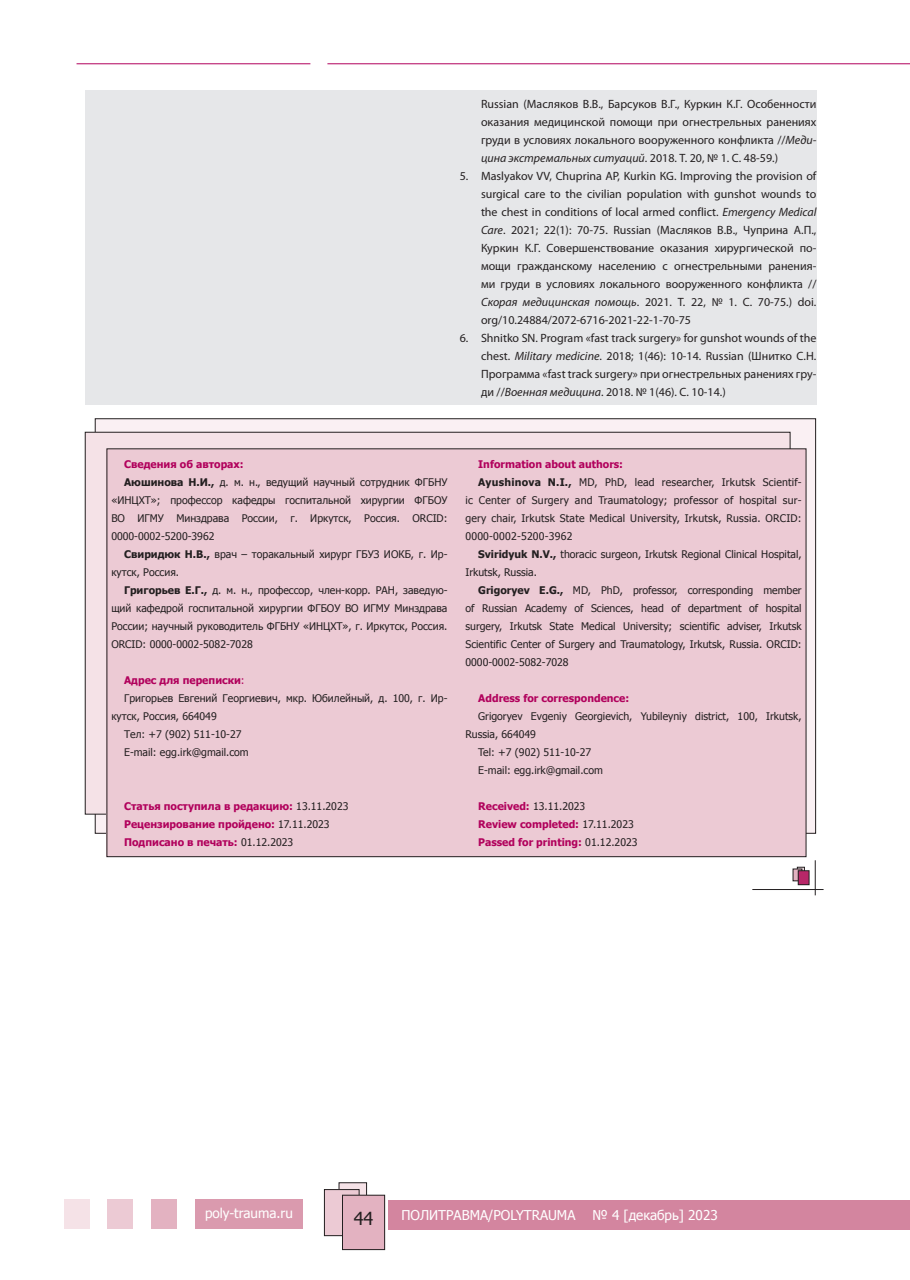
<style>
.page{position:relative;width:910px;height:1280px;background:#fff}
.page>*{position:absolute;margin:0;border:0;box-sizing:border-box;transform-origin:0 0}
.t1{font:18px "Tahoma";color:#231f20}
.t2{font:13.5px "Tahoma";color:#fff}
.t3{font:12px/18px "Myriad Pro";color:#231f20;text-align:justify}
.t4{font:10.5px "Tahoma";color:#231f20}
.t5{font:700 10.5px/18px "Tahoma";color:#b1015c}
.t6{font:10.5px "Tahoma";letter-spacing:.02em;color:#231f20}
.s1{font-style:italic}
.s2{font-weight:700}
.s3{font-weight:400}
.s4{font-weight:400;color:#231f20}
</style>
<div class="page">
<div style="left:196px;top:1198px;width:107px;height:30px;background:#da9aae"></div>
<div style="left:151px;top:1198px;width:25px;height:30px;background:#e3b2c1"></div>
<div style="left:107px;top:1198px;width:26px;height:30px;background:#eccad4"></div>
<div style="left:64px;top:1198px;width:25px;height:30px;background:#f5e2e7"></div>
<div style="left:389px;top:1199px;width:521px;height:30px;background:#d3859f"></div>
<div style="left:339px;top:1183px;width:28px;height:36px;background:#f5e2e7"></div>
<div style="left:339px;top:1182px;width:28px;height:37px;border:1px solid #231f20"></div>
<div style="left:324px;top:1189px;width:35px;height:47px;background:#eccad4"></div>
<div style="left:324px;top:1189px;width:35px;height:47px;border:1px solid #231f20"></div>
<div style="left:342px;top:1195px;width:43px;height:54px;background:#e3b2c1"></div>
<div style="left:342px;top:1195px;width:43px;height:55px;border:1px solid #231f20"></div>
<hr style="left:327px;top:63px;width:583px;height:1px;background:#b1015c">
<hr style="left:77px;top:63px;width:233px;height:1px;background:#b1015c">
<div style="left:85px;top:90px;width:731px;height:315px;background:#e6e7e9"></div>
<div style="left:95px;top:419px;width:721px;height:414px;background:#faf0f3"></div>
<div style="left:85px;top:432px;width:705px;height:382px;background:#f5e2e7"></div>
<div style="left:107px;top:449px;width:699px;height:408px;background:#eccad4"></div>
<div style="left:797px;top:867px;width:7px;height:10px;border:1px solid #231f20"></div>
<svg style="left:795px;top:871px;width:3px;height:8px"></svg>
<div style="left:793px;top:869px;width:9px;height:12px;border:1px solid #231f20"></div>
<div style="left:798px;top:871px;width:11px;height:14px;background:#b82768"></div>
<div style="left:798px;top:871px;width:11px;height:14px;border:1px solid #231f20"></div>
<hr style="left:752px;top:889px;width:72px;height:1px;background:#231f20">
<hr style="left:815px;top:860px;width:1px;height:35px;background:#231f20">
<p class="t3" style="left:481px;top:95px;width:337px">Russian (Масляков В.В., Барсуков В.Г., Куркин К.Г. Особенности оказания медицинской помощи при огнестрельных ранениях груди в условиях локального вооруженного конфликта //<span class="s1">Меди&shy;цина экстремальных ситуаций</span>. 2018. Т. 20, № 1. С. 48-59.)</p>
<p class="t3" style="left:481px;top:167px;width:337px;text-indent:-21px">5. Maslyakov VV, Chuprina AР, Kurkin КG. Improving the provision of surgical care to the civilian population with gunshot wounds to the chest in conditions of local armed conflict. <span class="s1">Emergency Medical Care</span>. 2021; 22(1): 70-75. Russian (Масляков В.В., Чуприна А.П., Куркин К.Г. Совершенствование оказания хирургической по&shy;мощи гражданскому населению с огнестрельными ранения&shy;ми груди в условиях локального вооруженного конфликта // <span class="s1">Скорая медицинская помощь</span>. 2021. Т. 22, № 1. С. 70-75.) doi. org/10.24884/2072-6716-2021-22-1-70-75</p>
<p class="t3" style="left:481px;top:329px;width:337px;text-indent:-21px">6. Shnitko SN. Program «fast track surgery» for gunshot wounds of the chest. <span class="s1">Military medicine</span>. 2018; 1(46): 10-14. Russian (Шнитко С.Н.<br>Программа «fast track surgery» при огнестрельных ранениях гру&shy;ди //<span class="s1">Военная медицина</span>. 2018. № 1(46). С. 10-14.)</p>
<p class="t5" style="left:124px;top:455px;width:121px">Сведения об авторах:</p>
<p class="t4" style="left:124px;top:475px;width:325px"><span class="s2">Аюшинова Н.И.,</span> д. м. н., ведущий научный сотрудник ФГБНУ</p>
<p class="t4" style="left:111px;top:493px;width:338px">«ИНЦХТ»; профессор кафедры госпитальной хирургии ФГБОУ</p>
<p class="t4" style="left:111px;top:511px;width:338px">ВО ИГМУ Минздрава России, г. Иркутск, Россия. ORCID:</p>
<p class="t4" style="left:111px;top:529px;width:105px">0000-0002-5200-3962</p>
<p class="t4" style="left:124px;top:547px;width:325px"><span class="s2">Свиридюк Н.В.,</span> врач – торакальный хирург ГБУЗ ИОКБ, г. Ир-</p>
<p class="t4" style="left:111px;top:565px;width:69px">кутск, Россия.</p>
<p class="t4" style="left:124px;top:583px;width:325px"><span class="s2">Григорьев Е.Г.,</span> д. м. н., профессор, член-корр. РАН, заведую-</p>
<p class="t4" style="left:111px;top:601px;width:338px">щий кафедрой госпитальной хирургии ФГБОУ ВО ИГМУ Минздрава</p>
<p class="t4" style="left:111px;top:619px;width:338px">России; научный руководитель ФГБНУ «ИНЦХТ», г. Иркутск, Россия.</p>
<p class="t4" style="left:111px;top:637px;width:143px">ORCID: 0000-0002-5082-7028</p>
<p class="t5" style="left:124px;top:671px;width:122px">Адрес для переписки<span class="s3">:</span></p>
<p class="t4" style="left:124px;top:691px;width:325px">Григорьев Евгений Георгиевич, мкр. Юбилейный, д. 100, г. Ир-</p>
<p class="t4" style="left:111px;top:709px;width:107px">кутск, Россия, 664049</p>
<p class="t4" style="left:124px;top:727px;width:119px">Тел: +7 (902) 511-10-27</p>
<p class="t4" style="left:124px;top:745px;width:126px">E-mail: egg.irk@gmail.com</p>
<p class="t5" style="left:124px;top:797px;width:226px">Статья поступила в редакцию: <span class="s4">13.11.2023<br></span>Рецензирование пройдено: <span class="s4">17.11.2023<br></span>Подписано в печать: <span class="s4">01.12.2023</span></p>
<p class="t5" style="left:478px;top:455px;width:146px">Information about authors:</p>
<p class="t6" style="left:478px;top:475px;width:325px"><span class="s2">Ayushinova N.I.,</span> MD, PhD, lead researcher, Irkutsk Scientif-</p>
<p class="t6" style="left:465px;top:493px;width:338px">ic Center of Surgery and Traumatology; professor of hospital sur-</p>
<p class="t6" style="left:465px;top:511px;width:338px">gery chair, Irkutsk State Medical University, Irkutsk, Russia. ORCID:</p>
<p class="t6" style="left:465px;top:529px;width:108px">0000-0002-5200-3962</p>
<p class="t4" style="left:478px;top:547px;width:325px"><span class="s2">Sviridyuk N.V.,</span> thoracic surgeon, Irkutsk Regional Clinical Hospital,</p>
<p class="t4" style="left:465px;top:565px;width:73px">Irkutsk, Russia.</p>
<p class="t4" style="left:478px;top:583px;width:325px"><span class="s2">Grigoryev E.G.,</span> MD, PhD, professor, corresponding member</p>
<p class="t4" style="left:465px;top:601px;width:338px">of Russian Academy of Sciences, head of department of hospital</p>
<p class="t4" style="left:465px;top:619px;width:338px">surgery, Irkutsk State Medical University; scientific adviser, Irkutsk</p>
<p class="t4" style="left:465px;top:637px;width:338px">Scientific Center of Surgery and Traumatology, Irkutsk, Russia. ORCID:</p>
<p class="t4" style="left:465px;top:655px;width:105px">0000-0002-5082-7028</p>
<p class="t5" style="left:478px;top:688px;width:152px">Address for correspondence:</p>
<p class="t4" style="left:478px;top:709px;width:325px">Grigoryev Evgeniy Georgievich, Yubileyniy district, 100, Irkutsk,</p>
<p class="t4" style="left:465px;top:727px;width:72px">Russia, 664049</p>
<p class="t4" style="left:478px;top:745px;width:114px">Tel: +7 (902) 511-10-27</p>
<p class="t4" style="left:478px;top:763px;width:126px">E-mail: egg.irk@gmail.com</p>
<p class="t5" style="left:478px;top:796px;width:161px">Received: <span class="s4">13.11.2023<br></span>Review completed: <span class="s4">17.11.2023<br></span>Passed for printing: <span class="s4">01.12.2023</span></p>
<p class="t2" style="left:205px;top:1204px;width:89px">poly-trauma.ru</p>
<h1 class="t1" style="left:354px;top:1206px;width:21px">44</h1>
<p class="t2" style="left:401px;top:1206px;width:176px">ПОЛИТРАВМА/POLYTRAUMA</p>
<p class="t2" style="left:592px;top:1206px;width:127px">№ 4 [декабрь] 2023</p>
</div>
